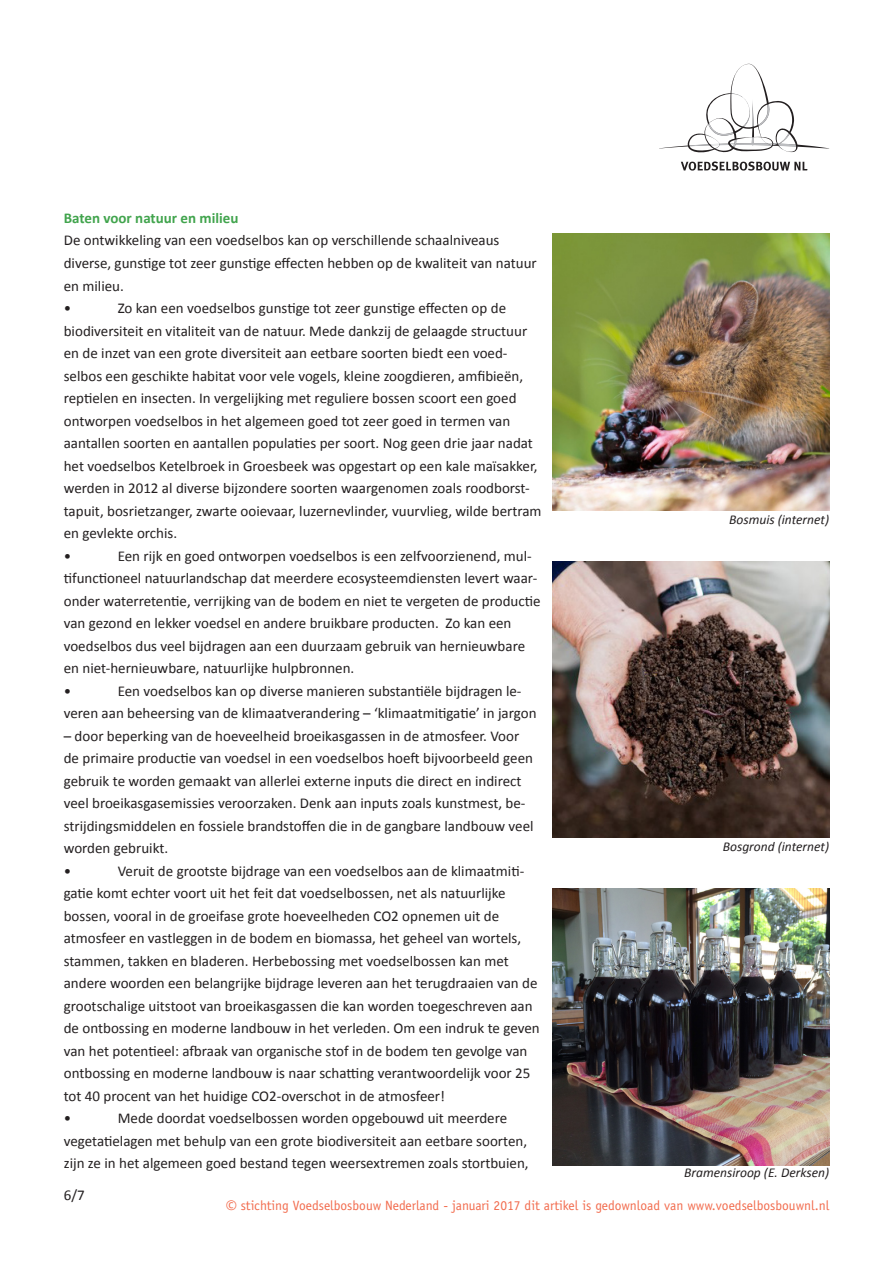
<style>
.page{position:relative;width:893px;height:1263px;background:#fff}
.page>*{position:absolute;margin:0;border:0;box-sizing:border-box;transform-origin:0 0}
.t1{font:15px/22.5px "Calibri";color:#231f20}
.t2{font:700 15px "Calibri";color:#41a44d}
.t3{font:13.5px "Officina Sans";color:#f26b4d}
.t4{font:italic 13.5px "Calibri";color:#231f20}
.s1{font-family:"Open Sans"}
</style>
<div class="page">
<svg style="left:681px;top:161px;width:126px;height:10px"></svg>
<svg style="left:659px;top:64px;width:170px;height:89px"></svg>
<img style="left:553px;top:234px;width:276px;height:276px">
<img style="left:553px;top:561px;width:276px;height:277px">
<img style="left:553px;top:889px;width:276px;height:276px">
<p class="t2" style="left:64px;top:208px;width:176px">Baten voor natuur en milieu</p>
<p class="t1" style="left:64px;top:229px;width:474px">De ontwikkeling van een voedselbos kan op verschillende schaalniveaus diverse, gunstige tot zeer gunstige effecten hebben op de kwaliteit van natuur en milieu.</p>
<p class="t1" style="left:64px;top:297px;width:9px">•</p>
<p class="t1" style="left:64px;top:297px;width:479px;text-indent:54px">Zo kan een voedselbos gunstige tot zeer gunstige effecten op de biodiversiteit en vitaliteit van de natuur. Mede dankzij de gelaagde structuur en de inzet van een grote diversiteit aan eetbare soorten biedt een voed&shy;selbos een geschikte habitat voor vele vogels, kleine zoogdieren, amfibieën, reptielen en insecten. In vergelijking met reguliere bossen scoort een goed ontworpen voedselbos in het algemeen goed tot zeer goed in termen van aantallen soorten en aantallen populaties per soort. Nog geen drie jaar nadat het voedselbos Ketelbroek in Groesbeek was opgestart op een kale maïsakker, werden in 2012 al diverse bijzondere soorten waargenomen zoals roodborst&shy;tapuit, bosrietzanger, zwarte ooievaar, luzernevlinder, vuurvlieg, wilde bertram en gevlekte orchis.</p>
<p class="t1" style="left:64px;top:544px;width:9px">•</p>
<p class="t4" style="left:729px;top:510px;width:101px">Bosmuis (internet)</p>
<p class="t1" style="left:64px;top:544px;width:478px;text-indent:54px">Een rijk en goed ontworpen voedselbos is een zelfvoorzienend, mul&shy;tifunctioneel natuurlandschap dat meerdere ecosysteemdiensten levert waar&shy;onder waterretentie, verrijking van de bodem en niet te vergeten de productie van gezond en lekker voedsel en andere bruikbare producten. Zo kan een voedselbos dus veel bijdragen aan een duurzaam gebruik van hernieuwbare en niet-hernieuwbare, natuurlijke hulpbronnen.</p>
<p class="t1" style="left:64px;top:679px;width:9px">•</p>
<p class="t1" style="left:64px;top:679px;width:474px;text-indent:54px">Een voedselbos kan op diverse manieren substantiële bijdragen le&shy;veren aan beheersing van de klimaatverandering – ‘klimaatmitigatie’ in jargon</p>
<p class="t1" style="left:64px;top:724px;width:471px">– door beperking van de hoeveelheid broeikasgassen in de atmosfeer. Voor de primaire productie van voedsel in een voedselbos hoeft bijvoorbeeld geen gebruik te worden gemaakt van allerlei externe inputs die direct en indirect veel broeikasgasemissies veroorzaken. Denk aan inputs zoals kunstmest, be&shy;strijdingsmiddelen en fossiele brandstoffen die in de gangbare landbouw veel worden gebruikt.</p>
<p class="t1" style="left:64px;top:859px;width:9px">•</p>
<p class="t1" style="left:118px;top:859px;width:408px">Veruit de grootste bijdrage van een voedselbos aan de klimaatmiti-</p>
<p class="t1" style="left:64px;top:882px;width:477px">gatie komt echter voort uit het feit dat voedselbossen, net als natuurlijke bossen, vooral in de groeifase grote hoeveelheden CO2 opnemen uit de atmosfeer en vastleggen in de bodem en biomassa, het geheel van wortels, stammen, takken en bladeren. Herbebossing met voedselbossen kan met andere woorden een belangrijke bijdrage leveren aan het terugdraaien van de grootschalige uitstoot van broeikasgassen die kan worden toegeschreven aan de ontbossing en moderne landbouw in het verleden. Om een indruk te geven van het potentieel: afbraak van organische stof in de bodem ten gevolge van ontbossing en moderne landbouw is naar schatting verantwoordelijk voor 25 tot 40 procent van het huidige CO2-overschot in de atmosfeer!</p>
<p class="t1" style="left:64px;top:1107px;width:9px">•</p>
<p class="t4" style="left:723px;top:837px;width:108px">Bosgrond (internet)</p>
<p class="t1" style="left:64px;top:1107px;width:466px;text-indent:54px">Mede doordat voedselbossen worden opgebouwd uit meerdere vegetatielagen met behulp van een grote biodiversiteit aan eetbare soorten, zijn ze in het algemeen goed bestand tegen weersextremen zoals stortbuien,</p>
<p class="t3" style="left:226px;top:1197px;width:605px"><span class="s1">©</span> stichting Voedselbosbouw Nederland - januari 2017 dit artikel is gedownload van www.voedselbosbouwnl.nl</p>
<p class="t4" style="left:684px;top:1163px;width:147px">Bramensiroop (E. Derksen)</p>
<p class="t1" style="left:64px;top:1184px;width:22px">6/7</p>
</div>
